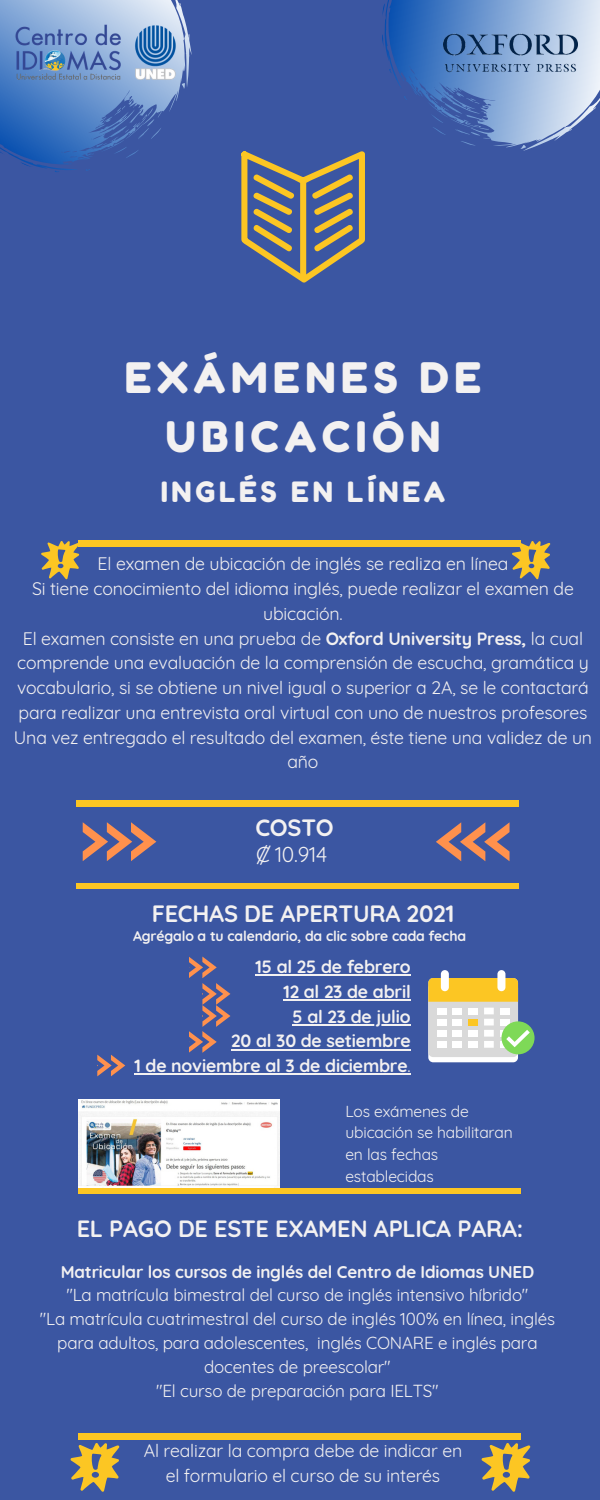
<style>
.page{position:relative;width:600px;height:1500px;background:#3b56a2}
.page>*{position:absolute;margin:0;border:0;box-sizing:border-box;transform-origin:0 0}
.t1{font:42px/58.5px "Fredoka One";letter-spacing:.13em;color:#f3f1f1;text-align:center}
.t2{font:28px "Fredoka One";letter-spacing:.13em;color:#f3f1f1}
.t3{font:700 23.6px "Quicksand";letter-spacing:-.01em;color:#f3f1f1}
.t4{font:700 23.5px "Quicksand";letter-spacing:-.01em;color:#f3f1f1}
.t5{font:21px "Quicksand";color:#f3f1f1}
.t6{font:17.7px/24.8px "Quicksand";letter-spacing:-.01em;color:#f3f1f1;text-align:center}
.t7{font:700 17.7px "Quicksand";letter-spacing:-.01em;color:#f3f1f1}
.t8{font:17px/23.8px "Quicksand";letter-spacing:-.01em;color:#f3f1f1;text-align:center}
.t9{font:700 17px "Quicksand";letter-spacing:-.01em;color:#f3f1f1}
.t10{font:15.7px/21.8px "Quicksand";letter-spacing:-.01em;color:#f3f1f1}
.t11{font:700 14px "Quicksand";letter-spacing:-.01em;color:#f3f1f1}
.s1{font-weight:700}
.s2{font-weight:400}
</style>
<div class="page">
<svg style="left:241px;top:152px;width:124px;height:131px"></svg>
<div style="left:78px;top:541px;width:442px;height:6px;background:#fcc623"></div>
<div style="left:76px;top:800px;width:443px;height:6px;background:#fcc623"></div>
<div style="left:78px;top:1188px;width:442px;height:6px;background:#fcc623"></div>
<div style="left:78px;top:1434px;width:442px;height:6px;background:#fcc623"></div>
<svg style="left:382px;top:0;width:218px;height:151px"></svg>
<img style="left:443px;top:22px;width:135px;height:63px">
<svg style="left:0;top:0;width:192px;height:172px"></svg>
<img style="left:13px;top:23px;width:164px;height:60px">
<div style="left:76px;top:883px;width:443px;height:6px;background:#fcc623"></div>
<div style="left:428px;top:983px;width:90px;height:79px;background:#fff;border-radius:5px"></div>
<div style="left:428px;top:978px;width:90px;height:79px;background:#d9d9d9;border-radius:5px"></div>
<svg style="left:428px;top:978px;width:90px;height:24px;background:#fac627"></svg>
<div style="left:437px;top:1008px;width:10px;height:6px;background:#fff"></div>
<div style="left:453px;top:1008px;width:9px;height:6px;background:#fff"></div>
<div style="left:468px;top:1008px;width:10px;height:6px;background:#fff"></div>
<div style="left:484px;top:1008px;width:10px;height:6px;background:#fff"></div>
<div style="left:500px;top:1008px;width:10px;height:6px;background:#fff"></div>
<div style="left:437px;top:1019px;width:10px;height:7px;background:#fff"></div>
<div style="left:453px;top:1019px;width:9px;height:7px;background:#fff"></div>
<div style="left:468px;top:1019px;width:10px;height:7px;background:#fcc623"></div>
<div style="left:484px;top:1019px;width:10px;height:7px;background:#fff"></div>
<div style="left:500px;top:1019px;width:10px;height:7px;background:#fff"></div>
<div style="left:437px;top:1030px;width:10px;height:7px;background:#fff"></div>
<div style="left:453px;top:1030px;width:9px;height:7px;background:#fff"></div>
<div style="left:468px;top:1030px;width:10px;height:7px;background:#fff"></div>
<div style="left:484px;top:1030px;width:10px;height:7px;background:#fff"></div>
<svg style="left:500px;top:1030px;width:2px;height:7px"></svg>
<div style="left:437px;top:1041px;width:10px;height:7px;background:#fff"></div>
<div style="left:453px;top:1041px;width:9px;height:7px;background:#fff"></div>
<div style="left:468px;top:1041px;width:10px;height:7px;background:#fff"></div>
<div style="left:484px;top:1041px;width:10px;height:7px;background:#fff"></div>
<div style="left:500px;top:1041px;width:10px;height:7px;background:#fff"></div>
<div style="left:441px;top:970px;width:8px;height:21px;background:#fff;border-radius:4px"></div>
<div style="left:497px;top:970px;width:8px;height:21px;background:#fff;border-radius:4px"></div>
<div style="left:502px;top:1021px;width:33px;height:33px;background:#7ed957;border-radius:50%"></div>
<svg style="left:502px;top:1026px;width:32px;height:24px"></svg>
<img style="left:78px;top:1099px;width:202px;height:89px">
<svg style="left:71px;top:1443px;width:48px;height:49px"></svg>
<svg style="left:482px;top:1443px;width:48px;height:49px"></svg>
<svg style="left:83px;top:822px;width:73px;height:39px"></svg>
<svg style="left:436px;top:822px;width:74px;height:39px"></svg>
<svg style="left:41px;top:541px;width:38px;height:38px"></svg>
<svg style="left:512px;top:541px;width:38px;height:38px"></svg>
<hr style="left:256px;top:975px;width:155px;height:1px;background:#f3f1f1">
<hr style="left:283px;top:999px;width:128px;height:2px;background:#f3f1f1">
<hr style="left:293px;top:1024px;width:118px;height:2px;background:#f3f1f1">
<hr style="left:231px;top:1049px;width:180px;height:1px;background:#f3f1f1">
<hr style="left:135px;top:1074px;width:273px;height:1px;background:#f3f1f1">
<svg style="left:189px;top:957px;width:41px;height:96px"></svg>
<svg style="left:98px;top:1055px;width:27px;height:21px"></svg>
<p class="t1" style="left:125px;top:348px;width:358px">EXÁMENES DE<br>UBICACIÓN</p>
<p class="t2" style="left:161px;top:475px;width:286px">INGLÉS EN LÍNEA</p>
<p class="t6" style="left:98px;top:551px;width:412px">El examen de ubicación de inglés se realiza en línea</p>
<p class="t6" style="left:32px;top:576px;width:543px">Si tiene conocimiento del idioma inglés, puede realizar el examen de ubicación.</p>
<p class="t6" style="left:17px;top:626px;width:573px">El examen consiste en una prueba de <span class="s1">Oxford University Press,</span> la cual comprende una evaluación de la comprensión de escucha, gramática y vocabulario, si se obtiene un nivel igual o superior a 2A, se le contactará para realizar una entrevista oral virtual con uno de nuestros profesores</p>
<p class="t6" style="left:14px;top:725px;width:580px">Una vez entregado el resultado del examen, éste tiene una validez de un año</p>
<p class="t3" style="left:255px;top:812px;width:80px">COSTO</p>
<p class="t5" style="left:256px;top:841px;width:73px">₡ 10.914</p>
<p class="t3" style="left:152px;top:898px;width:304px">FECHAS DE APERTURA 2021</p>
<p class="t11" style="left:133px;top:927px;width:335px">Agrégalo a tu calendario, da clic sobre cada fecha</p>
<p class="t7" style="left:256px;top:955px;width:157px">15 al 25 de febrero</p>
<p class="t7" style="left:283px;top:980px;width:129px">12 al 23 de abril</p>
<p class="t7" style="left:293px;top:1005px;width:120px">5 al 23 de julio</p>
<p class="t7" style="left:231px;top:1030px;width:181px">20 al 30 de setiembre</p>
<p class="t7" style="left:135px;top:1054px;width:278px">1 de noviembre al 3 de diciembre<span class="s2">.</span></p>
<p class="t10" style="left:345px;top:1100px;width:169px">Los exámenes de ubicación se habilitaran en las fechas establecidas</p>
<p class="t4" style="left:77px;top:1213px;width:448px">EL PAGO DE ESTE EXAMEN APLICA PARA:</p>
<p class="t9" style="left:61px;top:1261px;width:475px">Matricular los cursos de inglés del Centro de Idiomas UNED</p>
<p class="t8" style="left:66px;top:1283px;width:464px">"La matrícula bimestral del curso de inglés intensivo híbrido"</p>
<p class="t8" style="left:40px;top:1307px;width:517px">"La matrícula cuatrimestral del curso de inglés 100% en línea, inglés para adultos, para adolescentes, inglés CONARE e inglés para docentes de preescolar"</p>
<p class="t8" style="left:156px;top:1378px;width:284px">"El curso de preparación para IELTS"</p>
<p class="t6" style="left:144px;top:1438px;width:320px">Al realizar la compra debe de indicar en el formulario el curso de su interés</p>
</div>
